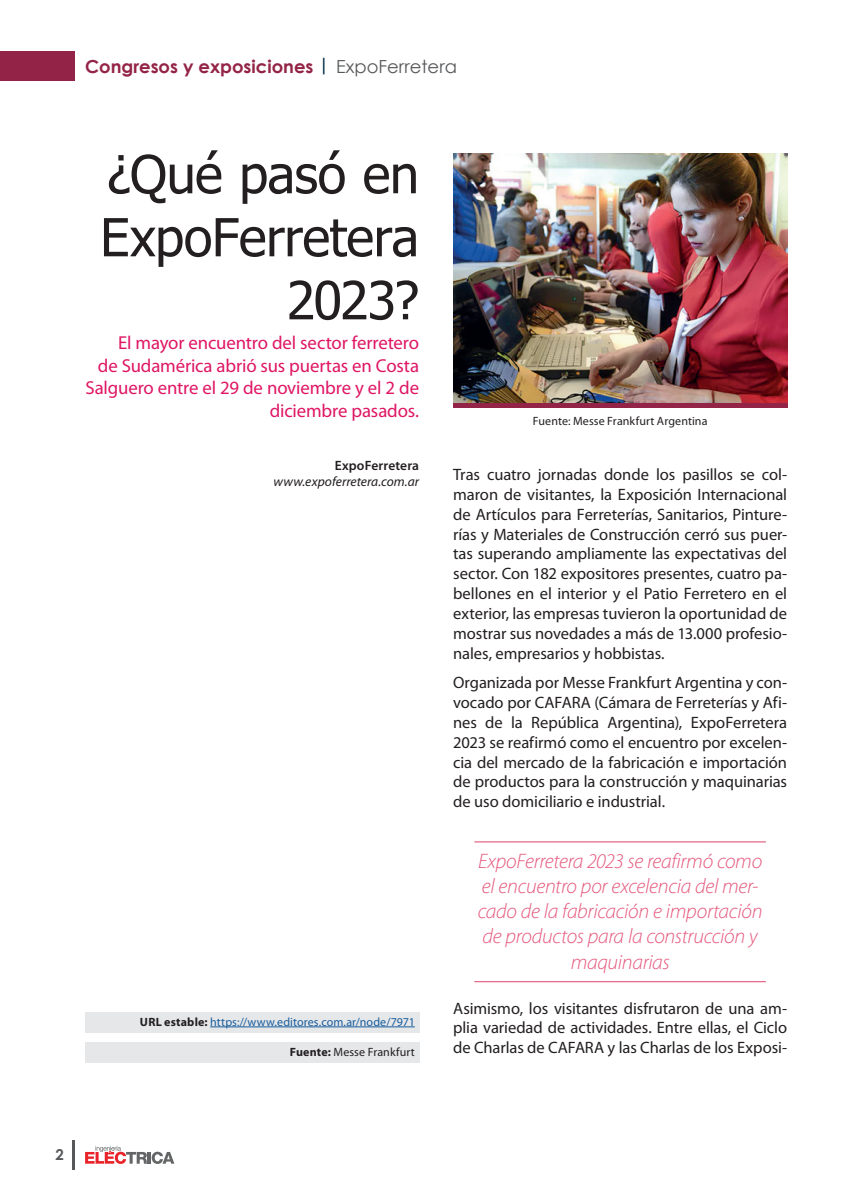
<style>
.page{position:relative;width:851px;height:1191px;background:#fff}
.page>*{position:absolute;margin:0;border:0;box-sizing:border-box;transform-origin:0 0}
.Titulo{font:52.5px/63px "Tahoma";letter-spacing:-.01em;color:#231f20;text-align:right}
.Destacado{font:italic 300 21px/25.2px "Myriad Pro";letter-spacing:-.015em;color:#e5587c;text-align:center}
.Copete{font:18.75px/22.5px "Myriad Pro";letter-spacing:-.005em;color:#df1664;text-align:right}
.General_Tema{font:700 18px "Century Gothic";color:#942447}
.Texto{font:16.5px/19.8px "Myriad Pro";letter-spacing:-.005em;color:#231f20;text-align:justify}
.t1{font:700 15px "Century Gothic";color:#57585a}
.Firma_Web{font:italic 13.5px "Myriad Pro";letter-spacing:.005em;color:#231f20}
.Firma_Autor{font:600 13.5px "Myriad Pro";letter-spacing:.01em;color:#231f20}
.Fuente{font:12px "Myriad Pro";letter-spacing:.005em;color:#175d9e}
.Imágenes_fuente{font:12px "Myriad Pro";letter-spacing:.005em;color:#231f20}
.Fuente-2{font:12px "Myriad Pro";letter-spacing:.01em;color:#231f20}
.s1{color:#002846}
.s2{font-weight:400;color:#57585a}
.s3{font-weight:700;color:#231f20}
.s4{font-weight:700}
</style>
<div class="page">
<hr style="left:72px;top:1140px;width:2px;height:29px;background:#57585a">
<svg style="left:85px;top:1145px;width:89px;height:19px"></svg>
<div style="left:0;top:51px;width:74px;height:30px;background:#942447"></div>
<hr style="left:474px;top:841px;width:291px;height:1px;background:#e5587c">
<hr style="left:474px;top:981px;width:291px;height:1px;background:#e5587c">
<div style="left:85px;top:1012px;width:334px;height:21px;background:#e6e7e9"></div>
<hr style="left:210px;top:1026px;width:205px;height:1px;background:#175d9e">
<div style="left:85px;top:1042px;width:334px;height:21px;background:#e6e7e9"></div>
<img style="left:453px;top:153px;width:334px;height:250px">
<div style="left:453px;top:403px;width:334px;height:5px;background:#942447"></div>
<p class="General_Tema" style="left:85px;top:52px;width:373px">Congresos y exposiciones <span class="s1">|</span> <span class="s2">ExpoFerretera</span></p>
<h1 class="Titulo" style="left:100px;top:146px;width:320px">¿Qué pasó en<br>ExpoFerretera<br>2023?</h1>
<h2 class="Copete" style="left:86px;top:332px;width:335px">El mayor encuentro del sector ferretero<br>de Sudamérica abrió sus puertas en Costa Salguero entre el 29 de noviembre y el 2 de diciembre pasados.</h2>
<p class="Firma_Autor" style="left:335px;top:457px;width:86px">ExpoFerretera</p>
<p class="Firma_Web" style="left:273px;top:474px;width:147px">www.expoferretera.com.ar</p>
<p class="Texto" style="left:453px;top:465px;width:335px">Tras cuatro jornadas donde los pasillos se col&shy;maron de visitantes, la Exposición Internacional de Artículos para Ferreterías, Sanitarios, Pinture&shy;rías y Materiales de Construcción cerró sus puer&shy;tas superando ampliamente las expectativas del sector. Con 182 expositores presentes, cuatro pa&shy;bellones en el interior y el Patio Ferretero en el exterior, las empresas tuvieron la oportunidad de mostrar sus novedades a más de 13.000 profesio&shy;nales, empresarios y hobbistas.</p>
<p class="Texto" style="left:453px;top:673px;width:335px">Organizada por Messe Frankfurt Argentina y con&shy;vocado por CAFARA (Cámara de Ferreterías y Afi&shy;nes de la República Argentina), ExpoFerretera 2023 se reafirmó como el encuentro por excelen&shy;cia del mercado de la fabricación e importación de productos para la construcción y maquinarias de uso domiciliario e industrial.</p>
<p class="Imágenes_fuente" style="left:532px;top:415px;width:176px">Fuente: Messe Frankfurt Argentina</p>
<p class="Fuente" style="left:140px;top:1015px;width:276px"><span class="s3">URL estable:</span> https://www.editores.com.ar/node/7971</p>
<p class="Fuente-2" style="left:290px;top:1045px;width:126px"><span class="s4">Fuente:</span> Messe Frankfurt</p>
<p class="Destacado" style="left:477px;top:848px;width:286px">ExpoFerretera 2023 se reafirmó como el encuentro por excelencia del mer&shy;cado de la fabricación e importación de productos para la construcción y maquinarias</p>
<p class="Texto" style="left:453px;top:998px;width:335px">Asimismo, los visitantes disfrutaron de una am&shy;plia variedad de actividades. Entre ellas, el Ciclo de Charlas de CAFARA y las Charlas de los Exposi-</p>
<p class="t1" style="left:55px;top:1143px;width:10px">2</p>
</div>
